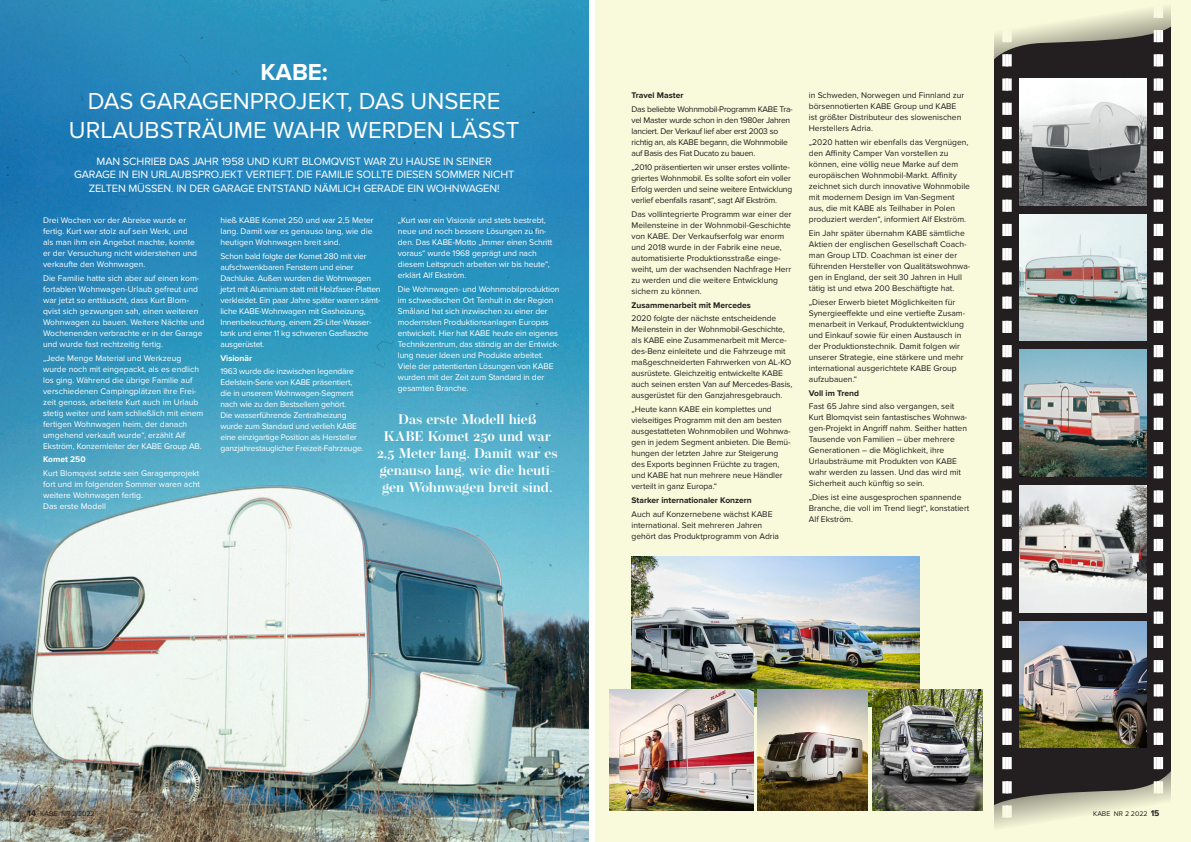
<style>
.page{position:relative;width:1191px;height:842px;background:#fff}
.page>*{position:absolute;margin:0;border:0;box-sizing:border-box;transform-origin:0 0}
.t1{font:24px/28.8px "Proxima Nova";color:#fff;text-align:center}
.t2{font:700 24px "Proxima Nova";color:#fff}
.t3{font:600 14px/16.8px "Operetta 12";color:#fff;text-align:center}
.t4{font:11px/13.2px "Proxima Nova";letter-spacing:-.01em;color:#fff;text-align:center}
.t5{font:8.5px/11px "Proxima Nova";color:#231f20}
.t6{font:8.5px/11px "Proxima Nova";letter-spacing:-.01em;color:#fff}
.t7{font:8.5px/11px "Proxima Nova";letter-spacing:-.03em;color:#231f20}
.t8{font:8.5px/11px "Proxima Nova";letter-spacing:-.02em;color:#231f20}
.t9{font:700 8.5px "Proxima Nova";color:#231f20}
.t10{font:700 8.5px "Proxima Nova";color:#fff}
.t11{font:7px "Proxima Nova";color:#231f20}
.s1{font-weight:700;font-size:8.6px}
</style>
<div class="page">
<div style="left:595px;top:0;width:596px;height:842px;background:#f9fadb"></div>
<img style="left:0;top:0;width:589px;height:842px">
<img style="left:982px;top:6px;width:189px;height:822px">
<img style="left:632px;top:557px;width:287px;height:149px">
<img style="left:757px;top:689px;width:110px;height:122px">
<img style="left:872px;top:689px;width:110px;height:122px">
<img style="left:609px;top:689px;width:144px;height:122px">
<p class="t2" style="left:260px;top:54px;width:69px">KABE:</p>
<p class="t1" style="left:69px;top:87px;width:452px">DAS GARAGENPROJEKT, DAS UNSERE<br>URLAUBSTRÄUME WAHR WERDEN LÄSST</p>
<p class="t4" style="left:74px;top:155px;width:442px">MAN SCHRIEB DAS JAHR 1958 UND KURT BLOMQVIST WAR ZU HAUSE IN SEINER<br>GARAGE IN EIN URLAUBSPROJEKT VERTIEFT. DIE FAMILIE SOLLTE DIESEN SOMMER NICHT<br>ZELTEN MÜSSEN. IN DER GARAGE ENTSTAND NÄMLICH GERADE EIN WOHNWAGEN!</p>
<p class="t6" style="left:43px;top:215px;width:155px">Drei Wochen vor der Abreise wurde er fertig. Kurt war stolz auf sein Werk, und als man ihm ein Angebot machte, konnte er der Versuchung nicht widerstehen und verkaufte den Wohnwagen.</p>
<p class="t6" style="left:43px;top:272px;width:163px">Die Familie hatte sich aber auf einen kom&shy;fortablen Wohnwagen-Urlaub gefreut und war jetzt so enttäuscht, dass Kurt Blom&shy;qvist sich gezwungen sah, einen weiteren Wohnwagen zu bauen. Weitere Nächte und Wochenenden verbrachte er in der Garage und wurde fast rechtzeitig fertig.</p>
<p class="t6" style="left:43px;top:352px;width:162px">„Jede Menge Material und Werkzeug wurde noch mit eingepackt, als es endlich los ging. Während die übrige Familie auf verschiedenen Campingplätzen ihre Frei&shy;zeit genoss, arbeitete Kurt auch im Urlaub stetig weiter und kam schließlich mit einem fertigen Wohnwagen heim, der danach umgehend verkauft wurde“, erzählt Alf Ekström, Konzernleiter der KABE Group AB.</p>
<p class="t10" style="left:43px;top:453px;width:44px">Komet 250</p>
<p class="t6" style="left:43px;top:468px;width:158px">Kurt Blomqvist setzte sein Garagenprojekt fort und im folgenden Sommer waren acht weitere Wohnwagen fertig.<br>Das erste Modell</p>
<p class="t6" style="left:220px;top:215px;width:155px">hieß KABE Komet 250 und war 2,5 Meter lang. Damit war es genauso lang, wie die heutigen Wohnwagen breit sind.</p>
<p class="t6" style="left:220px;top:250px;width:162px">Schon bald folgte der Komet 280 mit vier aufschwenkbaren Fenstern und einer Dachluke. Außen wurden die Wohnwagen jetzt mit Aluminium statt mit Holzfaser-Platten verkleidet. Ein paar Jahre später waren sämt&shy;liche KABE-Wohnwagen mit Gasheizung, Innenbeleuchtung, einem 25-Liter-Wasser&shy;tank und einer 11 kg schweren Gasflasche ausgerüstet.</p>
<p class="t10" style="left:220px;top:351px;width:33px">Visionär</p>
<p class="t6" style="left:220px;top:366px;width:145px">1963 wurde die inzwischen legendäre Edelstein-Serie von KABE präsentiert, die in unserem Wohnwagen-Segment nach wie zu den Bestsellern gehört.<br>Die wasserführende Zentralheizung wurde zum Standard und verlieh KABE eine einzigartige Position als Hersteller ganzjahrestauglicher Freizeit-Fahrzeuge.</p>
<p class="t6" style="left:398px;top:215px;width:156px">„Kurt war ein Visionär und stets bestrebt, neue und noch bessere Lösungen zu fin&shy;den. Das KABE-Motto „Immer einen Schritt voraus“ wurde 1968 geprägt und nach diesem Leitspruch arbeiten wir bis heute“, erklärt Alf Ekström.</p>
<p class="t6" style="left:398px;top:283px;width:163px">Die Wohnwagen- und Wohnmobilproduktion im schwedischen Ort Tenhult in der Region Småland hat sich inzwischen zu einer der modernsten Produktionsanlagen Europas entwickelt. Hier hat KABE heute ein eigenes Technikzentrum, das ständig an der Entwick&shy;lung neuer Ideen und Produkte arbeitet.<br>Viele der patentierten Lösungen von KABE wurden mit der Zeit zum Standard in der gesamten Branche.</p>
<p class="t3" style="left:377px;top:411px;width:182px">Das erste Modell hieß<br>KABE Komet 250 und war<br>2,5 Meter lang. Damit war es genauso lang, wie die heuti&shy;gen Wohnwagen breit sind.</p>
<p class="t9" style="left:631px;top:89px;width:54px">Travel Master</p>
<p class="t7" style="left:631px;top:104px;width:163px">Das beliebte Wohnmobil-Programm KABE Tra&shy;vel Master wurde schon in den 1980er Jahren lanciert. Der Verkauf lief aber erst 2003 so richtig an, als KABE begann, die Wohnmobile auf Basis des Fiat Ducato zu bauen.</p>
<p class="t8" style="left:631px;top:162px;width:162px">„2010 präsentierten wir unser erstes vollinte&shy;griertes Wohnmobil. Es sollte sofort ein voller Erfolg werden und seine weitere Entwicklung verlief ebenfalls rasant“, sagt Alf Ekström.</p>
<p class="t5" style="left:631px;top:208px;width:162px">Das vollintegrierte Programm war einer der Meilensteine in der Wohnmobil-Geschichte von KABE. Der Verkaufserfolg war enorm und 2018 wurde in der Fabrik eine neue, automatisierte Produktionsstraße einge&shy;weiht, um der wachsenden Nachfrage Herr zu werden und die weitere Entwicklung sichern zu können.</p>
<p class="t9" style="left:631px;top:298px;width:121px">Zusammenarbeit mit Mercedes</p>
<p class="t5" style="left:631px;top:313px;width:162px">2020 folgte der nächste entscheidende Meilenstein in der Wohnmobil-Geschichte, als KABE eine Zusammenarbeit mit Merce&shy;des-Benz einleitete und die Fahrzeuge mit maßgeschneiderten Fahrwerken von AL-KO ausrüstete. Gleichzeitig entwickelte KABE auch seinen ersten Van auf Mercedes-Basis, ausgerüstet für den Ganzjahresgebrauch.</p>
<p class="t5" style="left:631px;top:404px;width:161px">„Heute kann KABE ein komplettes und vielseitiges Programm mit den am besten ausgestatteten Wohnmobilen und Wohnwa&shy;gen in jedem Segment anbieten. Die Bemü&shy;hungen der letzten Jahre zur Steigerung des Exports beginnen Früchte zu tragen, und KABE hat nun mehrere neue Händler verteilt in ganz Europa.“</p>
<p class="t9" style="left:631px;top:494px;width:122px">Starker internationaler Konzern</p>
<p class="t5" style="left:631px;top:509px;width:149px">Auch auf Konzernebene wächst KABE international. Seit mehreren Jahren gehört das Produktprogramm von Adria</p>
<p class="t5" style="left:809px;top:90px;width:157px">in Schweden, Norwegen und Finnland zur börsennotierten KABE Group und KABE ist größter Distributeur des slowenischen Herstellers Adria.</p>
<p class="t5" style="left:809px;top:137px;width:163px">„2020 hatten wir ebenfalls das Vergnügen, den Affinity Camper Van vorstellen zu können, eine völlig neue Marke auf dem europäischen Wohnmobil-Markt. Affinity zeichnet sich durch innovative Wohnmobile mit modernem Design im Van-Segment aus, die mit KABE als Teilhaber in Polen produziert werden“, informiert Alf Ekström.</p>
<p class="t5" style="left:809px;top:228px;width:163px">Ein Jahr später übernahm KABE sämtliche Aktien der englischen Gesellschaft Coach&shy;man Group LTD. Coachman ist einer der führenden Hersteller von Qualitätswohnwa&shy;gen in England, der seit 30 Jahren in Hull tätig ist und etwa 200 Beschäftigte hat.</p>
<p class="t5" style="left:809px;top:296px;width:158px">„Dieser Erwerb bietet Möglichkeiten für Synergieeffekte und eine vertiefte Zusam&shy;menarbeit in Verkauf, Produktentwicklung und Einkauf sowie für einen Austausch in der Produktionstechnik. Damit folgen wir unserer Strategie, eine stärkere und mehr international ausgerichtete KABE Group aufzubauen.“</p>
<p class="t9" style="left:809px;top:386px;width:52px">Voll im Trend</p>
<p class="t5" style="left:809px;top:401px;width:160px">Fast 65 Jahre sind also vergangen, seit Kurt Blomqvist sein fantastisches Wohnwa&shy;gen-Projekt in Angriff nahm. Seither hatten Tausende von Familien – über mehrere Generationen – die Möglichkeit, ihre Urlaubsträume mit Produkten von KABE wahr werden zu lassen. Und das wird mit Sicherheit auch künftig so sein.</p>
<p class="t5" style="left:809px;top:492px;width:162px">„Dies ist eine ausgesprochen spannende<br>Branche, die voll im Trend liegt“, konstatiert<br>Alf Ekström.</p>
<p class="t11" style="left:28px;top:809px;width:69px"><span class="s1">14</span> KABE NR 2 2022</p>
<p class="t11" style="left:1093px;top:809px;width:68px">KABE NR 2 2022 <span class="s1">15</span></p>
</div>
